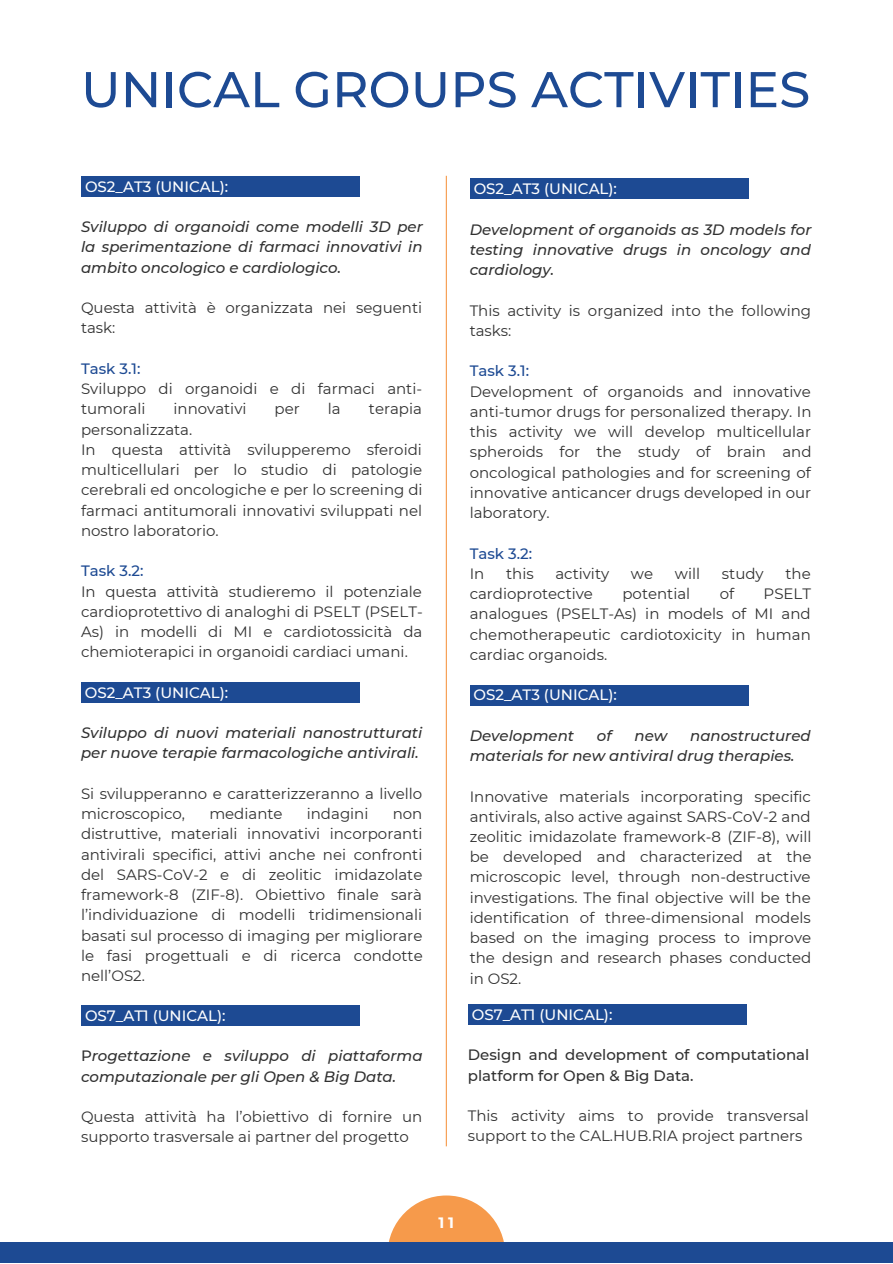
<style>
.page{position:relative;width:893px;height:1264px;background:#fff}
.page>*{position:absolute;margin:0;border:0;box-sizing:border-box;transform-origin:0 0}
.t1{font:500 50.1px "Montserrat";color:#1d4a93}
.t2{font:15px/20.2px "Montserrat";color:#313131}
.t3{font:italic 500 15px/20.2px "Montserrat";color:#313131}
.t4{font:500 15px "Montserrat";color:#fff}
.t5{font:500 15px/20.2px "Montserrat";color:#313131}
.t6{font:500 15px "Montserrat";color:#1d4a93}
.t7{font:700 15px "Montserrat";color:#fff}
.s1{font-style:normal}
</style>
<div class="page">
<div style="left:81px;top:176px;width:279px;height:20px;background:#1d4a93"></div>
<div style="left:81px;top:682px;width:279px;height:21px;background:#1d4a93"></div>
<svg style="left:389px;top:1195px;width:115px;height:47px;fill:#f69a4b"></svg>
<div style="left:0;top:1242px;width:892px;height:20px;background:#1d4a93"></div>
<hr style="left:446px;top:176px;width:1px;height:970px;background:#f69a4b">
<div style="left:469px;top:178px;width:279px;height:21px;background:#1d4a93"></div>
<div style="left:469px;top:685px;width:279px;height:20px;background:#1d4a93"></div>
<div style="left:81px;top:1005px;width:279px;height:20px;background:#1d4a93"></div>
<div style="left:468px;top:1004px;width:278px;height:20px;background:#1d4a93"></div>
<h1 class="t1" style="left:81px;top:59px;width:730px">UNICAL GROUPS ACTIVITIES</h1>
<p class="t4" style="left:85px;top:177px;width:145px">OS2_AT3 (UNICAL):</p>
<p class="t3" style="left:81px;top:217px;width:343px;text-align:justify">Sviluppo di organoidi come modelli 3D per la sperimentazione di farmaci innovativi in ambito oncologico e cardiologico.</p>
<p class="t2" style="left:81px;top:297px;width:342px">Questa attività è organizzata nei seguenti task:</p>
<p class="t6" style="left:81px;top:359px;width:61px">Task 3.1:</p>
<p class="t2" style="left:81px;top:378px;width:342px">Sviluppo di organoidi e di farmaci anti&shy;tumorali</p>
<p class="t2" style="left:173px;top:399px;width:74px">innovativi</p>
<p class="t2" style="left:274px;top:399px;width:27px">per</p>
<p class="t2" style="left:328px;top:399px;width:14px">la</p>
<p class="t2" style="left:369px;top:399px;width:55px">terapia</p>
<p class="t2" style="left:81px;top:419px;width:146px">personalizzata.<br>In questa attività</p>
<p class="t2" style="left:81px;top:439px;width:343px;text-align:justify;text-indent:166px">svilupperemo sferoidi multicellulari per lo studio di patologie cerebrali ed oncologiche e per lo screening di farmaci antitumorali innovativi sviluppati nel nostro laboratorio.</p>
<p class="t6" style="left:81px;top:561px;width:64px">Task 3.2:</p>
<p class="t2" style="left:81px;top:581px;width:343px;text-align:justify">In questa attività studieremo il potenziale cardioprotettivo di analoghi di PSELT (PSELT-As) in modelli di MI e cardiotossicità da chemioterapici in organoidi cardiaci umani.</p>
<p class="t4" style="left:85px;top:683px;width:145px">OS2_AT3 (UNICAL):</p>
<p class="t3" style="left:81px;top:722px;width:343px">Sviluppo di nuovi materiali nanostrutturati per nuove terapie farmacologiche antivirali.</p>
<p class="t2" style="left:81px;top:783px;width:343px">Si svilupperanno e caratterizzeranno a livello microscopico,</p>
<p class="t2" style="left:209px;top:803px;width:75px">mediante</p>
<p class="t2" style="left:307px;top:803px;width:63px">indagini</p>
<p class="t2" style="left:81px;top:803px;width:343px;text-indent:311px">non distruttive, materiali innovativi incorporanti antivirali specifici, attivi anche nei confronti del SARS-CoV-2 e di zeolitic imidazolate framework-8 (ZIF-8). Obiettivo finale sarà l’individuazione di modelli tridimensionali basati sul processo di imaging per migliorare le fasi progettuali e di ricerca condotte nell’OS2.</p>
<p class="t4" style="left:85px;top:1006px;width:142px">OS7_AT1 (UNICAL):</p>
<p class="t3" style="left:81px;top:1045px;width:343px"><span class="s1">P</span>rogettazione e sviluppo di piattaforma computazionale per gli Open &amp; Big Data.</p>
<p class="t2" style="left:81px;top:1106px;width:343px">Questa attività ha l’obiettivo di fornire un supporto trasversale ai partner del progetto</p>
<p class="t4" style="left:473px;top:180px;width:145px">OS2_AT3 (UNICAL):</p>
<p class="t3" style="left:469px;top:219px;width:343px;text-align:justify">Development of organoids as 3D models for testing innovative drugs in oncology and cardiology.</p>
<p class="t2" style="left:469px;top:300px;width:343px">This activity is organized into the following tasks:</p>
<p class="t6" style="left:469px;top:362px;width:61px">Task 3.1:</p>
<p class="t2" style="left:469px;top:381px;width:343px;text-align:justify">Development of organoids and innovative anti-tumor drugs for personalized therapy. In this activity we will develop multicellular spheroids for the study of brain and oncological pathologies and for screening of innovative anticancer drugs developed in our laboratory.</p>
<p class="t6" style="left:469px;top:544px;width:64px">Task 3.2:</p>
<p class="t2" style="left:469px;top:563px;width:16px">In</p>
<p class="t2" style="left:506px;top:563px;width:29px">this</p>
<p class="t2" style="left:555px;top:563px;width:55px">activity</p>
<p class="t2" style="left:631px;top:563px;width:24px">we</p>
<p class="t2" style="left:674px;top:563px;width:27px">will</p>
<p class="t2" style="left:721px;top:563px;width:43px">study</p>
<p class="t2" style="left:785px;top:563px;width:27px">the</p>
<p class="t2" style="left:469px;top:583px;width:125px">cardioprotective</p>
<p class="t2" style="left:622px;top:583px;width:69px">potential</p>
<p class="t2" style="left:719px;top:583px;width:16px">of</p>
<p class="t2" style="left:469px;top:583px;width:343px;text-align:justify;text-indent:294px">PSELT analogues (PSELT-As) in models of MI and chemotherapeutic cardiotoxicity in human cardiac organoids.</p>
<p class="t4" style="left:473px;top:685px;width:145px">OS2_AT3 (UNICAL):</p>
<p class="t3" style="left:469px;top:725px;width:106px">Development</p>
<p class="t3" style="left:597px;top:725px;width:16px">of</p>
<p class="t3" style="left:634px;top:725px;width:34px">new</p>
<p class="t3" style="left:469px;top:725px;width:342px;text-indent:220px">nanostructured materials for new antiviral drug therapies.</p>
<p class="t2" style="left:469px;top:786px;width:343px;text-align:justify">Innovative materials incorporating specific antivirals, also active against SARS-CoV-2 and zeolitic imidazolate framework-8 (ZIF-8), will be developed and characterized at the microscopic level, through non-destructive investigations. The final objective will be the identification of three-dimensional models based on the imaging process to improve the design and research phases conducted in OS2.</p>
<p class="t4" style="left:472px;top:1005px;width:142px">OS7_AT1 (UNICAL):</p>
<p class="t5" style="left:468px;top:1044px;width:343px">Design and development of computational platform for Open &amp; Big Data.</p>
<p class="t2" style="left:468px;top:1105px;width:342px">This activity aims to provide transversal support to the CAL.HUB.RIA project partners</p>
<p class="t7" style="left:438px;top:1213px;width:17px">11</p>
</div>
